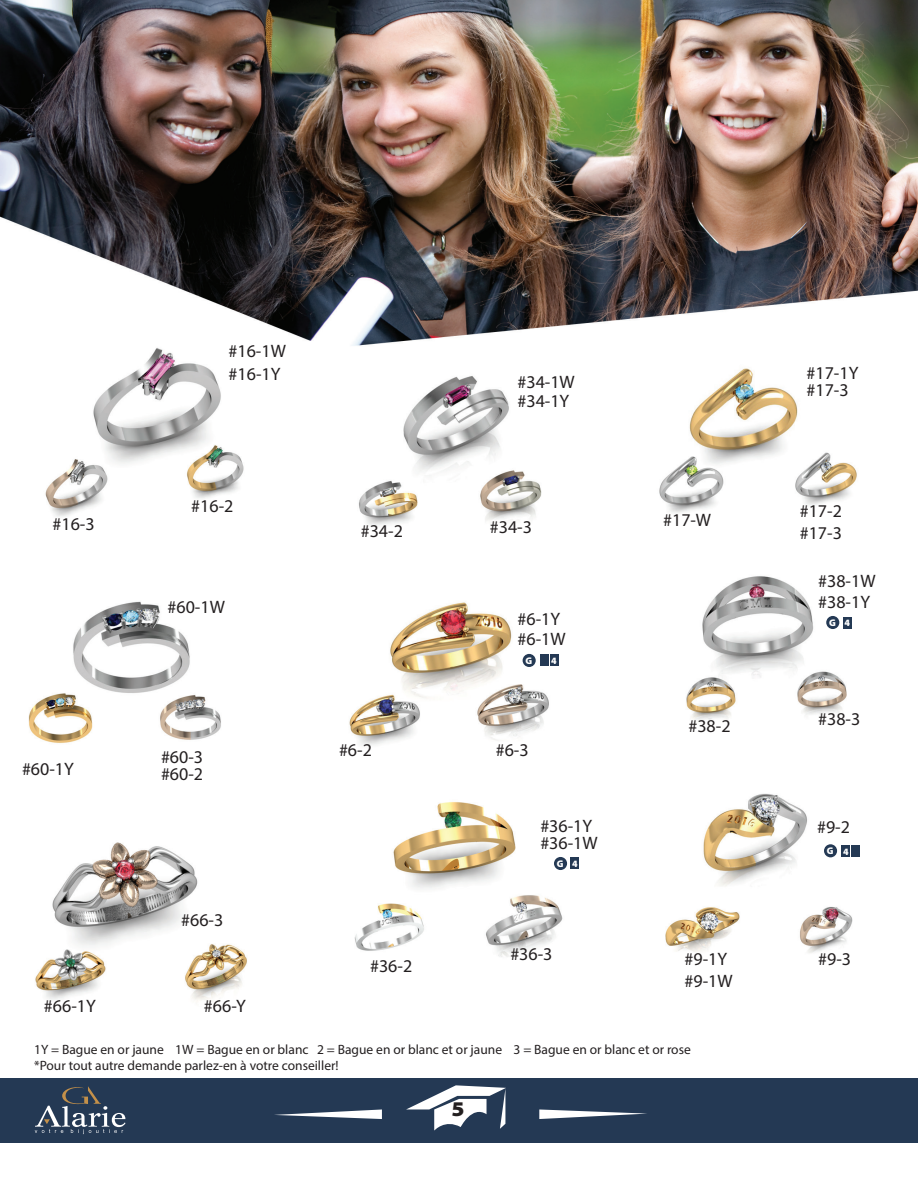
<style>
.page{position:relative;width:918px;height:1188px;background:#fff}
.page>*{position:absolute;margin:0;border:0;box-sizing:border-box;transform-origin:0 0}
.t1{font:900 semi-expanded 21px "Myriad Pro";color:#231f20}
.t2{font:18px/21.6px "Myriad Pro";color:#231f20}
.t3{font:13.5px/16.2px "Myriad Pro";color:#231f20}
.t4{font:900 9.75px "Myriad Pro";color:#fff}
</style>
<div class="page">
<img style="left:0;top:0;width:918px;height:1143px">
<div style="left:0;top:1078px;width:918px;height:64px;background:#243954"></div>
<svg style="left:35px;top:1086px;width:91px;height:48px"></svg>
<svg style="left:274px;top:1109px;width:108px;height:10px"></svg>
<svg style="left:539px;top:1109px;width:108px;height:10px"></svg>
<svg style="left:406px;top:1085px;width:100px;height:46px"></svg>
<div style="left:824px;top:844px;width:13px;height:13px;background:#243954;border-radius:50%"></div>
<div style="left:842px;top:845px;width:8px;height:12px;background:#243954"></div>
<div style="left:851px;top:845px;width:8px;height:12px;background:#243954"></div>
<div style="left:523px;top:654px;width:13px;height:13px;background:#243954;border-radius:50%"></div>
<div style="left:540px;top:655px;width:9px;height:11px;background:#243954"></div>
<div style="left:550px;top:655px;width:8px;height:11px;background:#243954"></div>
<div style="left:826px;top:616px;width:13px;height:13px;background:#243954;border-radius:50%"></div>
<div style="left:843px;top:617px;width:8px;height:11px;background:#243954"></div>
<div style="left:554px;top:857px;width:13px;height:13px;background:#243954;border-radius:50%"></div>
<div style="left:571px;top:858px;width:8px;height:11px;background:#243954"></div>
<p class="t2" style="left:229px;top:340px;width:59px">#16-1W</p>
<p class="t2" style="left:229px;top:363px;width:53px">#16-1Y</p>
<p class="t2" style="left:52px;top:513px;width:44px">#16-3</p>
<p class="t2" style="left:191px;top:495px;width:44px">#16-2</p>
<p class="t2" style="left:167px;top:596px;width:59px">#60-1W</p>
<p class="t2" style="left:161px;top:745px;width:44px">#60-3</p>
<p class="t2" style="left:22px;top:758px;width:53px">#60-1Y</p>
<p class="t2" style="left:161px;top:763px;width:44px">#60-2</p>
<p class="t2" style="left:181px;top:909px;width:44px">#66-3</p>
<p class="t2" style="left:44px;top:995px;width:53px">#66-1Y</p>
<p class="t2" style="left:204px;top:995px;width:43px">#66-Y</p>
<p class="t2" style="left:517px;top:372px;width:59px;line-height:19.5px">#34-1W #34-1Y</p>
<p class="t2" style="left:361px;top:520px;width:44px">#34-2</p>
<p class="t2" style="left:490px;top:516px;width:44px">#34-3</p>
<p class="t2" style="left:517px;top:608px;width:44px">#6-1Y</p>
<p class="t2" style="left:517px;top:628px;width:50px">#6-1W</p>
<p class="t4" style="left:525px;top:654px;width:8px">G</p>
<p class="t4" style="left:551px;top:654px;width:7px">4</p>
<p class="t2" style="left:339px;top:739px;width:34px">#6-2</p>
<p class="t2" style="left:496px;top:739px;width:34px">#6-3</p>
<p class="t2" style="left:540px;top:818px;width:59px;line-height:16.5px">#36-1Y #36-1W</p>
<p class="t4" style="left:557px;top:857px;width:22px">G 4</p>
<p class="t2" style="left:370px;top:955px;width:44px">#36-2</p>
<p class="t2" style="left:510px;top:943px;width:44px">#36-3</p>
<p class="t2" style="left:807px;top:362px;width:53px">#17-1Y</p>
<p class="t2" style="left:807px;top:379px;width:44px">#17-3</p>
<p class="t2" style="left:663px;top:509px;width:49px">#17-W</p>
<p class="t2" style="left:800px;top:500px;width:44px">#17-2 #17-3</p>
<p class="t2" style="left:818px;top:570px;width:59px">#38-1W #38-1Y</p>
<p class="t2" style="left:688px;top:715px;width:44px">#38-2</p>
<p class="t4" style="left:829px;top:616px;width:22px">G 4</p>
<p class="t2" style="left:818px;top:708px;width:44px">#38-3</p>
<p class="t2" style="left:817px;top:816px;width:34px">#9-2</p>
<p class="t4" style="left:827px;top:845px;width:23px">G 4</p>
<p class="t2" style="left:685px;top:948px;width:44px">#9-1Y</p>
<p class="t2" style="left:818px;top:948px;width:34px">#9-3</p>
<p class="t2" style="left:685px;top:970px;width:50px">#9-1W</p>
<p class="t3" style="left:34px;top:1041px;width:658px">1Y = Bague en or jaune 1W = Bague en or blanc 2 = Bague en or blanc et or jaune 3 = Bague en or blanc et or rose *Pour tout autre demande parlez-en à votre conseiller!</p>
<p class="t1" style="left:452px;top:1095px;width:14px">5</p>
</div>
